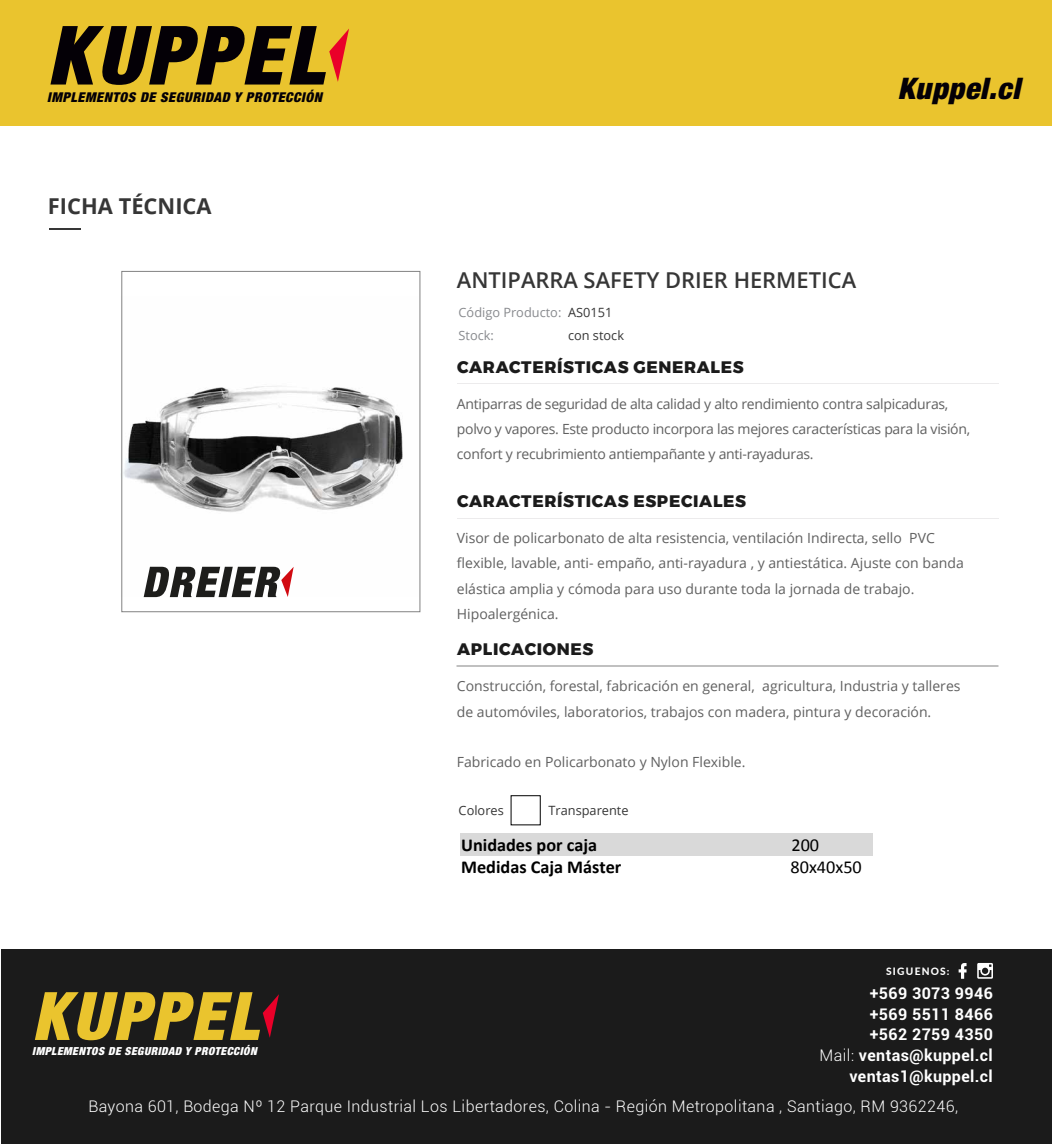
<style>
.page{position:relative;width:1052px;height:1144px;background:#fff}
.page>*{position:absolute;margin:0;border:0;box-sizing:border-box;transform-origin:0 0}
.t1{font:italic 900 condensed 29.75px "Helvetica Neue LT Pro";letter-spacing:.02em;color:#040006}
.t2{font:600 21.88px "Open Sans";color:#363636}
.t3{font:700 21.88px "Open Sans";color:#363636}
.t4{font:700 18.2px "Calibri";color:#000}
.t5{font:18.2px "Calibri";color:#000}
.t6{font:800 16.62px "Montserrat";letter-spacing:.04em;color:#1b1b1b}
.t7{font:300 16.01px "Roboto";letter-spacing:.025em;color:#fff}
.t8{font:700 16.01px/20.6px "Roboto";letter-spacing:.025em;color:#fff;text-align:right}
.t9{font:14px/25.4px "Open Sans";color:#606060}
.t10{font:14px/25.4px "Open Sans";letter-spacing:-.02em;color:#606060}
.t11{font:italic 900 condensed 13.56px "Helvetica Neue LT Pro";letter-spacing:.04em;color:#040006}
.t12{font:12.78px/22.8px "Open Sans";color:#888a8e}
.t13{font:12.78px "Open Sans";color:#363636}
.t14{font:italic 900 condensed 11.11px "Helvetica Neue LT Pro";letter-spacing:.04em;color:#fff}
.t15{font:800 10.15px "Lato";letter-spacing:.12em;color:#fff}
.s1{color:#363636}
.s2{font-weight:300}
</style>
<div class="page">
<img style="left:121px;top:297px;width:282px;height:299px">
<hr style="left:457px;top:383px;width:541px;height:1px;background:#ecebec">
<hr style="left:457px;top:518px;width:541px;height:1px;background:#ecebec">
<div style="left:0;top:0;width:1051px;height:126px;background:#eac42e"></div>
<hr style="left:49px;top:228px;width:32px;height:2px;background:#363636">
<div style="left:122px;top:271px;width:298px;height:341px;border:1px solid #828282"></div>
<svg style="left:144px;top:567px;width:149px;height:30px"></svg>
<svg style="left:50px;top:26px;width:299px;height:59px"></svg>
<div style="left:460px;top:833px;width:273px;height:22px;background:#d9d9d9"></div>
<div style="left:733px;top:833px;width:139px;height:22px;background:#d9d9d9"></div>
<div style="left:1px;top:949px;width:1050px;height:194px;background:#1b1b1b"></div>
<svg style="left:35px;top:992px;width:244px;height:48px"></svg>
<svg style="left:958px;top:963px;width:8px;height:16px"></svg>
<svg style="left:977px;top:963px;width:15px;height:16px"></svg>
<p class="t11" style="left:47px;top:89px;width:276px">IMPLEMENTOS DE SEGURIDAD Y PROTECCIÓN</p>
<h2 class="t3" style="left:48px;top:191px;width:165px">FICHA TÉCNICA</h2>
<p class="t14" style="left:32px;top:1044px;width:226px">IMPLEMENTOS DE SEGURIDAD Y PROTECCIÓN</p>
<h1 class="t1" style="left:897px;top:70px;width:124px">Kuppel.cl</h1>
<h2 class="t2" style="left:457px;top:265px;width:400px">ANTIPARRA SAFETY DRIER HERMETICA</h2>
<p class="t12" style="left:458px;top:301px;width:155px">Código Producto: <span class="s1">AS0151<br></span>Stock:</p>
<p class="t13" style="left:568px;top:327px;width:58px">con stock</p>
<p class="t6" style="left:457px;top:354px;width:288px">CARACTERÍSTICAS GENERALES</p>
<p class="t10" style="left:457px;top:391px;width:514px">Antiparras de seguridad de alta calidad y alto rendimiento contra salpicaduras, polvo y vapores. Este producto incorpora las mejores características para la visión, confort y recubrimiento antiempañante y anti-rayaduras.</p>
<p class="t6" style="left:457px;top:488px;width:290px">CARACTERÍSTICAS ESPECIALES</p>
<p class="t9" style="left:457px;top:525px;width:508px">Visor de policarbonato de alta resistencia, ventilación Indirecta, sello PVC flexible, lavable, anti- empaño, anti-rayadura , y antiestática. Ajuste con banda elástica amplia y cómoda para uso durante toda la jornada de trabajo.<br>Hipoalergénica.</p>
<p class="t6" style="left:457px;top:635px;width:138px">APLICACIONES</p>
<p class="t9" style="left:457px;top:673px;width:505px">Construcción, forestal, fabricación en general, agricultura, Industria y talleres de automóviles, laboratorios, trabajos con madera, pintura y decoración.</p>
<p class="t9" style="left:457px;top:749px;width:290px">Fabricado en Policarbonato y Nylon Flexible.</p>
<p class="t13" style="left:458px;top:801px;width:47px">Colores</p>
<p class="t13" style="left:548px;top:801px;width:82px">Transparente</p>
<h3 class="t4" style="left:461px;top:833px;width:137px">Unidades por caja</h3>
<h3 class="t5" style="left:791px;top:833px;width:29px">200</h3>
<h3 class="t4" style="left:461px;top:855px;width:162px">Medidas Caja Máster</h3>
<h3 class="t5" style="left:790px;top:856px;width:73px">80x40x50</h3>
<p class="t15" style="left:886px;top:963px;width:65px">SIGUENOS:</p>
<p class="t8" style="left:819px;top:983px;width:175px">+569 3073 9946<br>+569 5511 8466<br>+562 2759 4350<br><span class="s2">Mail:</span> ventas@kuppel.cl ventas1@kuppel.cl</p>
<p class="t7" style="left:88px;top:1095px;width:871px">Bayona 601, Bodega Nº 12 Parque Industrial Los Libertadores, Colina - Región Metropolitana , Santiago, RM 9362246,</p>
</div>
